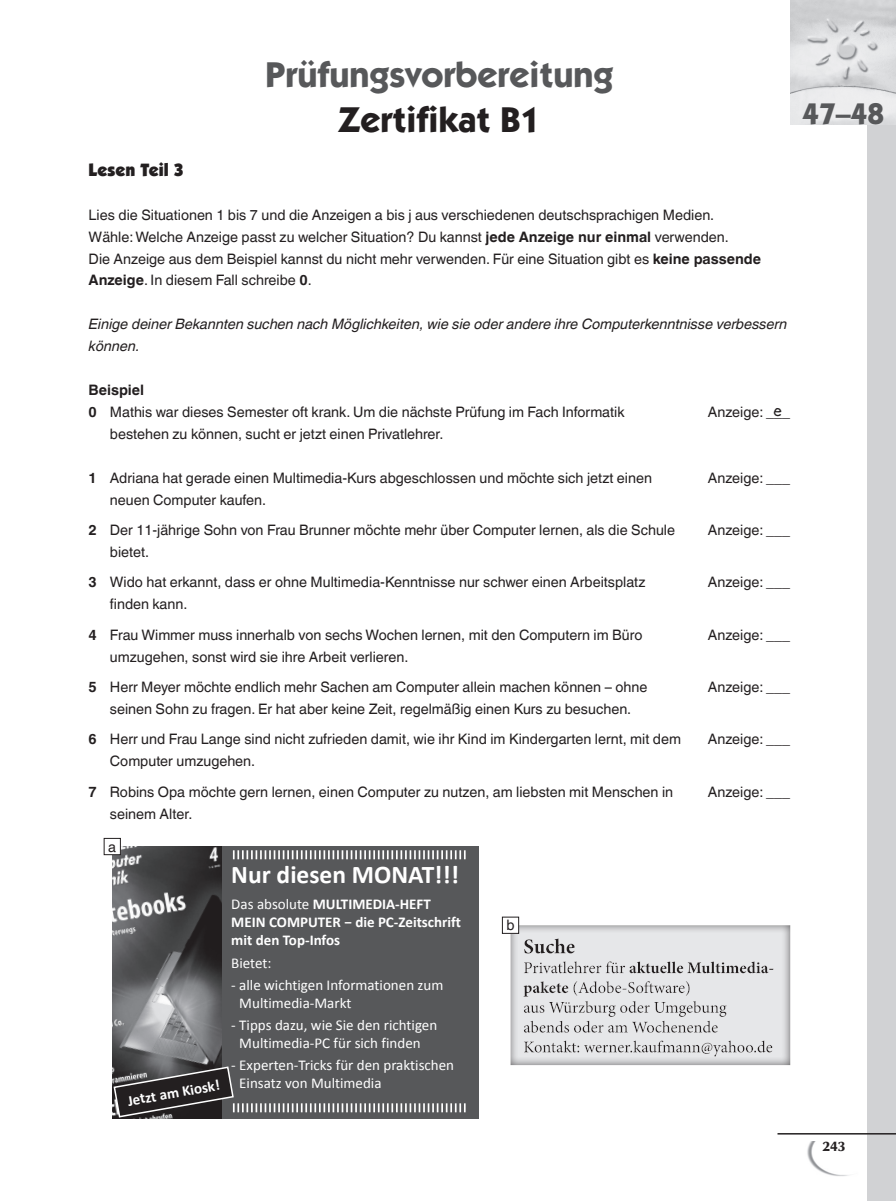
<style>
.page{position:relative;width:896px;height:1201px;background:#fff}
.page>*{position:absolute;margin:0;border:0;box-sizing:border-box;transform-origin:0 0}
.t1{font:700 36px "Itc Kabel";color:#57585a}
.t2{font:700 36px "Itc Kabel";color:#231f20}
.t3{font:700 30px "Itc Kabel";color:#57585a}
.t4{font:700 25.5px "Calibri";color:#fff}
.t5{font:900 18px "Itc Kabel";color:#231f20}
.t6{font:18px "Willy";color:#231f20}
.t7{font:15px/18px "Calibri";color:#fff}
.t8{font:700 15px/18px "Calibri";color:#fff}
._01-Bodytext{font:14.4px/21.9px "Helvetica Linotype";color:#231f20}
._01-Bodytext-2{font:italic 14.4px/21.9px "Helvetica Linotype";color:#231f20}
._01-Bodytext-3{font:700 14.4px "Helvetica Linotype";color:#231f20}
.t9{font:700 14.25px "UB Optima";color:#231f20}
.s1{font-weight:700}
.s2{font-weight:400}
</style>
<div class="page">
<img style="left:807px;top:1141px;width:42px;height:35px">
<div style="left:867px;top:4px;width:29px;height:1196px;background:#d1d2d4"></div>
<img style="left:790px;top:0;width:106px;height:124px">
<hr style="left:777px;top:1132px;width:119px;height:2px;background:#231f20">
<div style="left:510px;top:924px;width:291px;height:141px;background:#231f20;opacity:.75"></div>
<div style="left:502px;top:917px;width:17px;height:16px;background:#fff"></div>
<div style="left:502px;top:916px;width:17px;height:17px;border:1px solid #231f20"></div>
<div style="left:112px;top:846px;width:366px;height:272px;background:#57585a"></div>
<img style="left:112px;top:846px;width:109px;height:272px">
<svg style="left:233px;top:850px;width:233px;height:9px"></svg>
<svg style="left:113px;top:1065px;width:353px;height:53px"></svg>
<div style="left:104px;top:838px;width:16px;height:16px;background:#fff"></div>
<div style="left:104px;top:838px;width:17px;height:17px;border:1px solid #231f20"></div>
<h1 class="t1" style="left:265px;top:52px;width:350px">Prüfungsvorbereitung</h1>
<h1 class="t2" style="left:338px;top:97px;width:204px">Zertifikat B1</h1>
<p class="t5" style="left:89px;top:159px;width:97px">Lesen Teil 3</p>
<p class="_01-Bodytext" style="left:89px;top:204px;width:627px">Lies die Situationen 1 bis 7 und die Anzeigen a bis j aus verschiedenen deutschsprachigen Medien.</p>
<p class="_01-Bodytext" style="left:89px;top:226px;width:642px">Wähle: Welche Anzeige passt zu welcher Situation? Du kannst <span class="s1">jede Anzeige nur einmal</span> verwenden.</p>
<p class="_01-Bodytext" style="left:89px;top:247px;width:674px">Die Anzeige aus dem Beispiel kannst du nicht mehr verwenden. Für eine Situation gibt es <span class="s1">keine passende<br>Anzeige</span>. In diesem Fall schreibe <span class="s1">0</span>.</p>
<p class="_01-Bodytext-2" style="left:89px;top:313px;width:700px">Einige deiner Bekannten suchen nach Möglichkeiten, wie sie oder andere ihre Computerkenntnisse verbessern können.</p>
<p class="_01-Bodytext-3" style="left:89px;top:381px;width:57px">Beispiel</p>
<p class="_01-Bodytext" style="left:89px;top:401px;width:537px"><span class="s1">0</span> Mathis war dieses Semester oft krank. Um die nächste Prüfung im Fach Informatik</p>
<p class="_01-Bodytext" style="left:708px;top:401px;width:84px">Anzeige: ___</p>
<p class="_01-Bodytext" style="left:110px;top:423px;width:335px">bestehen zu können, sucht er jetzt einen Privatlehrer.</p>
<p class="_01-Bodytext" style="left:89px;top:466px;width:565px"><span class="s1">1</span> Adriana hat gerade einen Multimedia-Kurs abgeschlossen und möchte sich jetzt einen</p>
<p class="_01-Bodytext" style="left:708px;top:466px;width:84px">Anzeige: ___</p>
<p class="_01-Bodytext" style="left:110px;top:488px;width:158px">neuen Computer kaufen.</p>
<p class="_01-Bodytext" style="left:89px;top:519px;width:588px"><span class="s1">2</span> Der 11-jährige Sohn von Frau Brunner möchte mehr über Computer lernen, als die Schule</p>
<p class="_01-Bodytext" style="left:708px;top:519px;width:84px">Anzeige: ___</p>
<p class="_01-Bodytext" style="left:110px;top:541px;width:41px">bietet.</p>
<p class="_01-Bodytext" style="left:89px;top:571px;width:558px"><span class="s1">3</span> Wido hat erkannt, dass er ohne Multimedia-Kenntnisse nur schwer einen Arbeitsplatz</p>
<p class="_01-Bodytext" style="left:708px;top:571px;width:84px">Anzeige: ___</p>
<p class="_01-Bodytext" style="left:110px;top:593px;width:79px">finden kann.</p>
<p class="_01-Bodytext" style="left:89px;top:623px;width:555px"><span class="s1">4</span> Frau Wimmer muss innerhalb von sechs Wochen lernen, mit den Computern im Büro</p>
<p class="_01-Bodytext" style="left:708px;top:623px;width:84px">Anzeige: ___</p>
<p class="_01-Bodytext" style="left:110px;top:645px;width:300px">umzugehen, sonst wird sie ihre Arbeit verlieren.</p>
<p class="_01-Bodytext" style="left:89px;top:676px;width:560px"><span class="s1">5</span> Herr Meyer möchte endlich mehr Sachen am Computer allein machen können – ohne</p>
<p class="_01-Bodytext" style="left:708px;top:676px;width:84px">Anzeige: ___</p>
<p class="_01-Bodytext" style="left:110px;top:698px;width:523px">seinen Sohn zu fragen. Er hat aber keine Zeit, regelmäßig einen Kurs zu besuchen.</p>
<p class="_01-Bodytext" style="left:89px;top:728px;width:594px"><span class="s1">6</span> Herr und Frau Lange sind nicht zufrieden damit, wie ihr Kind im Kindergarten lernt, mit dem</p>
<p class="_01-Bodytext" style="left:708px;top:728px;width:84px">Anzeige: ___</p>
<p class="_01-Bodytext" style="left:110px;top:750px;width:147px">Computer umzugehen.</p>
<p class="_01-Bodytext" style="left:89px;top:780px;width:586px"><span class="s1">7</span> Robins Opa möchte gern lernen, einen Computer zu nutzen, am liebsten mit Menschen in</p>
<p class="_01-Bodytext" style="left:708px;top:780px;width:84px">Anzeige: ___</p>
<p class="_01-Bodytext" style="left:110px;top:802px;width:84px">seinem Alter.</p>
<p class="t6" style="left:773px;top:395px;width:11px">e</p>
<p class="_01-Bodytext" style="left:108px;top:835px;width:9px">a</p>
<p class="t8" style="left:126px;top:1091px;width:95px;rotate:-10deg">Jetzt am Kiosk!</p>
<p class="t4" style="left:231px;top:858px;width:229px">Nur diesen MONAT!!!</p>
<p class="t8" style="left:231px;top:894px;width:201px"><span class="s2">Das absolute</span> MULTIMEDIA-HEFT</p>
<p class="t8" style="left:231px;top:912px;width:231px">MEIN COMPUTER − die PC-Zeitschrift mit den Top-Infos</p>
<p class="t7" style="left:231px;top:952px;width:42px">Bietet:</p>
<p class="t7" style="left:239px;top:975px;width:205px;text-indent:-8px">- alle wichtigen Informationen zum<br>Multimedia-Markt</p>
<p class="t7" style="left:231px;top:1015px;width:207px;text-align:center">- Tipps dazu, wie Sie den richtigen<br>Multimedia-PC für sich finden</p>
<p class="t7" style="left:239px;top:1055px;width:216px;text-indent:-8px">- Experten-Tricks für den praktischen<br>Einsatz von Multimedia</p>
<p class="_01-Bodytext" style="left:506px;top:914px;width:10px">b</p>
<p class="t3" style="left:802px;top:95px;width:83px">47–48</p>
<p class="t9" style="left:822px;top:1137px;width:25px">243</p>
</div>
